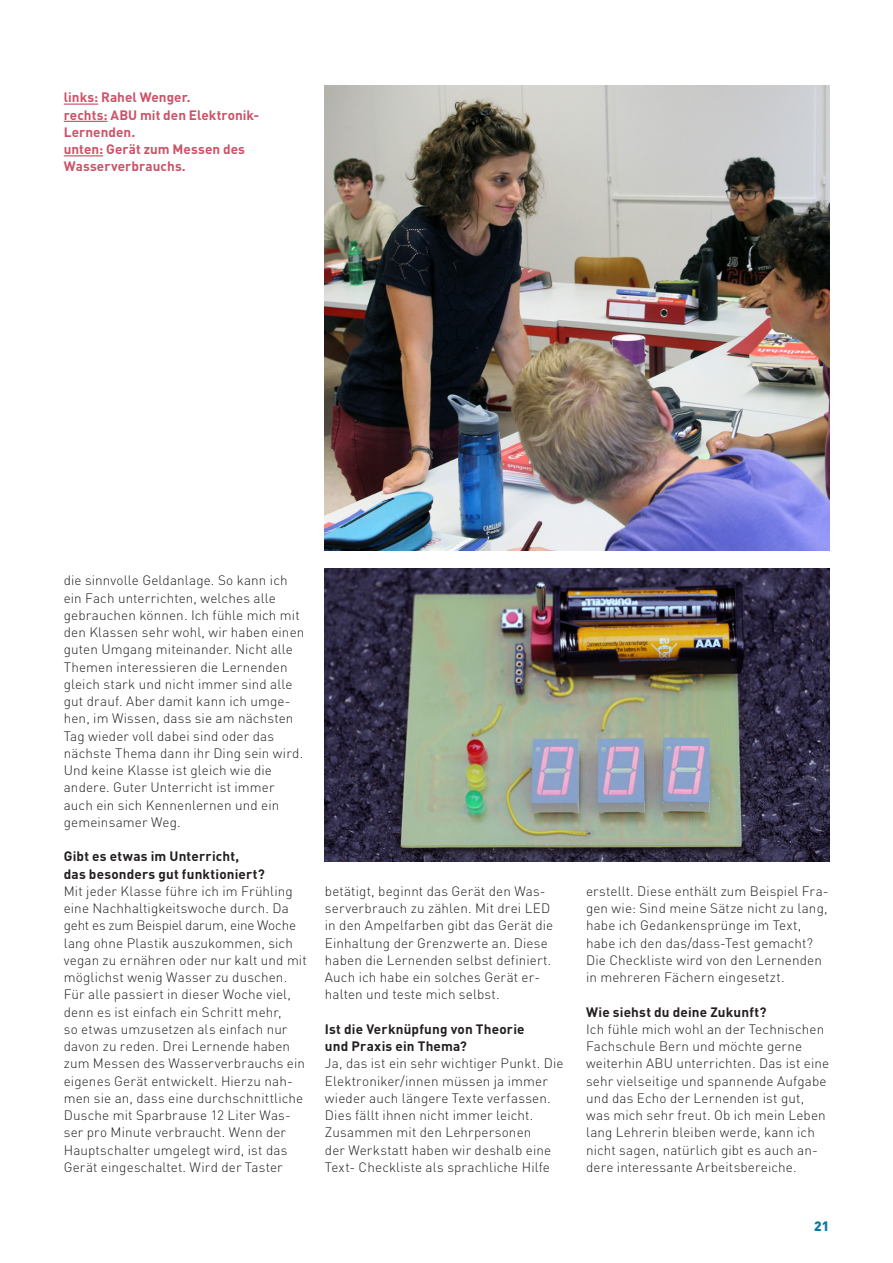
<style>
.page{position:relative;width:893px;height:1263px;background:#fff}
.page>*{position:absolute;margin:0;border:0;box-sizing:border-box;transform-origin:0 0}
._03_GT_ohne_Einzug{font:300 13.5px/17.2px "DINOT";letter-spacing:.01em;color:#231f20}
._03_GT_ohne_Einzug-2{font:700 13.5px/17.2px "DINOT";letter-spacing:.015em;color:#231f20}
._02_Quote{font:700 13.5px/17.2px "DINOT";color:#cd5268}
.t1{font:900 13.5px "DINOT";color:#0678a3}
</style>
<div class="page">
<img style="left:325px;top:85px;width:504px;height:466px">
<img style="left:325px;top:568px;width:504px;height:294px">
<hr style="left:64px;top:104px;width:34px;height:1px;background:#cd5268">
<hr style="left:64px;top:121px;width:43px;height:1px;background:#cd5268">
<hr style="left:64px;top:155px;width:39px;height:1px;background:#cd5268">
<p class="_02_Quote" style="left:64px;top:88px;width:197px">links: Rahel Wenger.<br>rechts: ABU mit den Elektronik-<br>Lernenden.<br>unten: Gerät zum Messen des<br>Wasserverbrauchs.</p>
<p class="_03_GT_ohne_Einzug" style="left:64px;top:572px;width:242px">die sinnvolle Geldanlage. So kann ich ein Fach unterrichten, welches alle gebrauchen können. Ich fühle mich mit den Klassen sehr wohl, wir haben einen guten Umgang miteinander. Nicht alle Themen interessieren die Lernenden gleich stark und nicht immer sind alle gut drauf. Aber damit kann ich umge&shy;hen, im Wissen, dass sie am nächsten Tag wieder voll dabei sind oder das nächste Thema dann ihr Ding sein wird.<br>Und keine Klasse ist gleich wie die andere. Guter Unterricht ist immer auch ein sich Kennenlernen und ein gemeinsamer Weg.</p>
<p class="_03_GT_ohne_Einzug-2" style="left:64px;top:847px;width:203px">Gibt es etwas im Unterricht,<br>das besonders gut funktioniert?</p>
<p class="_03_GT_ohne_Einzug" style="left:64px;top:882px;width:245px">Mit jeder Klasse führe ich im Frühling eine Nachhaltigkeitswoche durch. Da geht es zum Beispiel darum, eine Woche lang ohne Plastik auszukommen, sich vegan zu ernähren oder nur kalt und mit möglichst wenig Wasser zu duschen.<br>Für alle passiert in dieser Woche viel, denn es ist einfach ein Schritt mehr,<br>so etwas umzusetzen als einfach nur davon zu reden. Drei Lernende haben zum Messen des Wasserverbrauchs ein eigenes Gerät entwickelt. Hierzu nah&shy;men sie an, dass eine durchschnittliche Dusche mit Sparbrause 12 Liter Was&shy;ser pro Minute verbraucht. Wenn der Hauptschalter umgelegt wird, ist das Gerät eingeschaltet. Wird der Taster</p>
<p class="_03_GT_ohne_Einzug" style="left:325px;top:882px;width:230px">betätigt, beginnt das Gerät den Was&shy;serverbrauch zu zählen. Mit drei LED in den Ampelfarben gibt das Gerät die Einhaltung der Grenzwerte an. Diese haben die Lernenden selbst definiert.<br>Auch ich habe ein solches Gerät er&shy;halten und teste mich selbst.</p>
<p class="_03_GT_ohne_Einzug-2" style="left:325px;top:1020px;width:201px">Ist die Verknüpfung von Theorie und Praxis ein Thema?</p>
<p class="_03_GT_ohne_Einzug" style="left:325px;top:1055px;width:240px">Ja, das ist ein sehr wichtiger Punkt. Die Elektroniker/innen müssen ja immer wieder auch längere Texte verfassen.<br>Dies fällt ihnen nicht immer leicht.<br>Zusammen mit den Lehrpersonen<br>der Werkstatt haben wir deshalb eine Text- Checkliste als sprachliche Hilfe</p>
<p class="_03_GT_ohne_Einzug" style="left:586px;top:882px;width:244px">erstellt. Diese enthält zum Beispiel Fra&shy;gen wie: Sind meine Sätze nicht zu lang, habe ich Gedankensprünge im Text, habe ich den das/dass-Test gemacht?<br>Die Checkliste wird von den Lernenden in mehreren Fächern eingesetzt.</p>
<p class="_03_GT_ohne_Einzug-2" style="left:586px;top:1003px;width:182px">Wie siehst du deine Zukunft?</p>
<p class="_03_GT_ohne_Einzug" style="left:586px;top:1020px;width:245px">Ich fühle mich wohl an der Technischen Fachschule Bern und möchte gerne weiterhin ABU unterrichten. Das ist eine sehr vielseitige und spannende Aufgabe und das Echo der Lernenden ist gut, was mich sehr freut. Ob ich mein Leben lang Lehrerin bleiben werde, kann ich nicht sagen, natürlich gibt es auch an&shy;dere interessante Arbeitsbereiche.</p>
<p class="t1" style="left:814px;top:1217px;width:17px">21</p>
</div>
